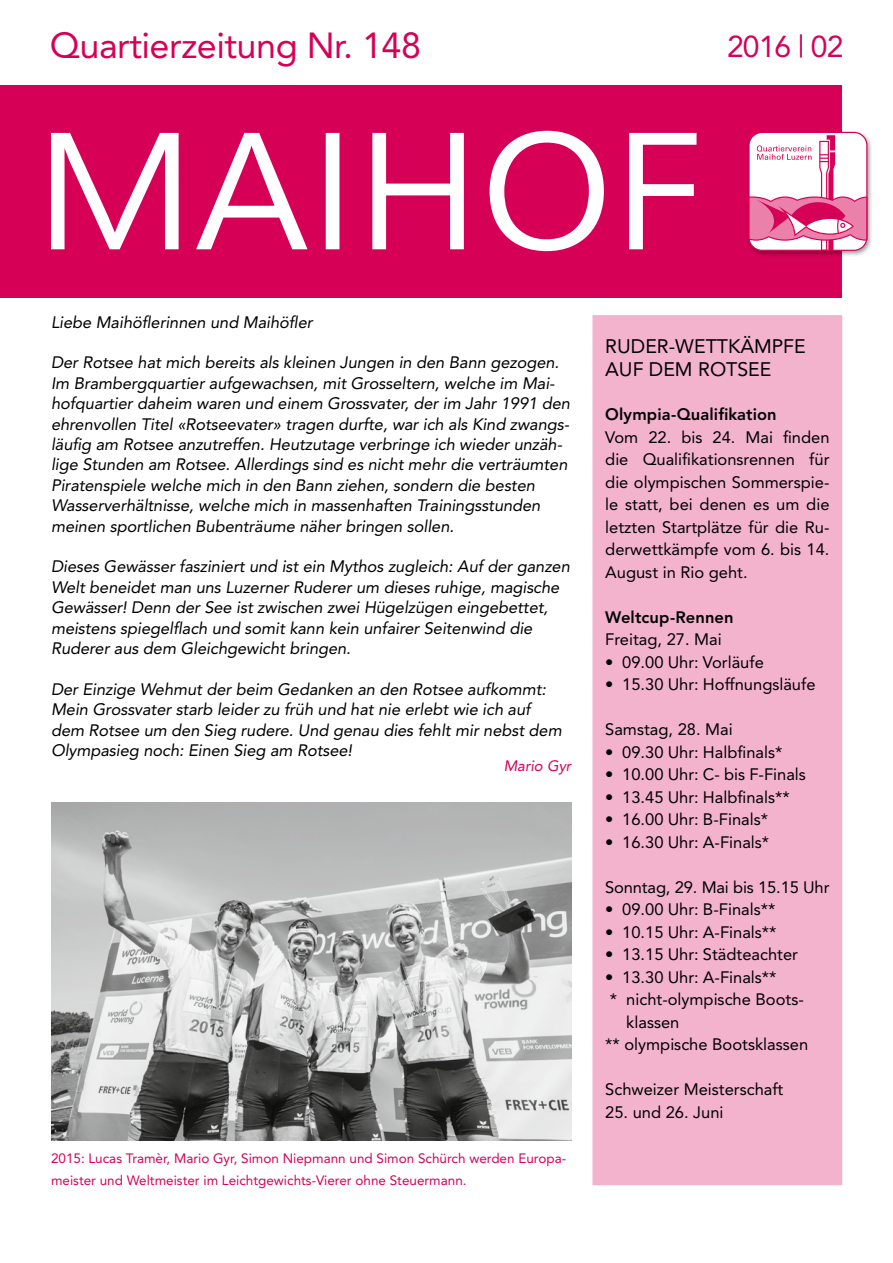
<style>
.page{position:relative;width:893px;height:1263px;background:#fff}
.page>*{position:absolute;margin:0;border:0;box-sizing:border-box;transform-origin:0 0}
.t1{font:36px "Avenir";letter-spacing:-.015em;color:#d60057}
.t2{font:30px "Avenir";letter-spacing:-.03em;color:#d60057}
.t3{font:19.5px/22.5px "Avenir";color:#000}
.t4{font:italic 16.5px/20.4px "Avenir";letter-spacing:-.005em;color:#000}
.t5{font:16.5px/22.5px "Avenir";color:#000;text-align:justify}
.t6{font:800 16.5px "Avenir";letter-spacing:.005em;color:#000}
.t7{font:italic 15px "Avenir";color:#d60057}
.t8{font:13.5px/22.5px "Avenir";color:#d60057}
</style>
<div class="page">
<div style="left:0;top:85px;width:842px;height:213px;background:#d60057"></div>
<svg style="left:51px;top:131px;width:645px;height:120px"></svg>
<div style="left:592px;top:315px;width:250px;height:870px;background:#f3b3cd"></div>
<div style="left:746px;top:130px;width:127px;height:127px;background:#000;opacity:.39"></div>
<svg style="left:748px;top:132px;width:119px;height:119px"></svg>
<img style="left:51px;top:803px;width:520px;height:337px">
<h1 class="t1" style="left:50px;top:25px;width:373px">Quartierzeitung Nr. 148</h1>
<h2 class="t2" style="left:727px;top:29px;width:118px">2016 | 02</h2>
<p class="t4" style="left:51px;top:312px;width:263px">Liebe Maihöflerinnen und Maihöfler</p>
<p class="t4" style="left:51px;top:353px;width:520px">Der Rotsee hat mich bereits als kleinen Jungen in den Bann gezogen.<br>Im Brambergquartier aufgewachsen, mit Grosseltern, welche im Mai&shy;hofquartier daheim waren und einem Grossvater, der im Jahr 1991 den ehrenvollen Titel «Rotseevater» tragen durfte, war ich als Kind zwangs&shy;läufig am Rotsee anzutreffen. Heutzutage verbringe ich wieder unzäh&shy;lige Stunden am Rotsee. Allerdings sind es nicht mehr die verträumten Piratenspiele welche mich in den Bann ziehen, sondern die besten Wasserverhältnisse, welche mich in massenhaften Trainingsstunden meinen sportlichen Bubenträume näher bringen sollen.</p>
<p class="t4" style="left:51px;top:556px;width:520px">Dieses Gewässer fasziniert und ist ein Mythos zugleich: Auf der ganzen Welt beneidet man uns Luzerner Ruderer um dieses ruhige, magische Gewässer! Denn der See ist zwischen zwei Hügelzügen eingebettet, meistens spiegelflach und somit kann kein unfairer Seitenwind die Ruderer aus dem Gleichgewicht bringen.</p>
<p class="t4" style="left:51px;top:679px;width:512px">Der Einzige Wehmut der beim Gedanken an den Rotsee aufkommt:<br>Mein Grossvater starb leider zu früh und hat nie erlebt wie ich auf dem Rotsee um den Sieg rudere. Und genau dies fehlt mir nebst dem Olympasieg noch: Einen Sieg am Rotsee!</p>
<p class="t7" style="left:504px;top:757px;width:69px">Mario Gyr</p>
<p class="t8" style="left:51px;top:1147px;width:517px">2015: Lucas Tramèr, Mario Gyr, Simon Niepmann und Simon Schürch werden Europa&shy;meister und Weltmeister im Leichtgewichts-Vierer ohne Steuermann.</p>
<p class="t3" style="left:605px;top:335px;width:202px">RUDER-WETTKÄMPFE<br>AUF DEM ROTSEE</p>
<p class="t6" style="left:605px;top:405px;width:173px">Olympia-Qualifikation</p>
<p class="t5" style="left:605px;top:426px;width:226px">Vom 22. bis 24. Mai finden die Qualifikationsrennen für die olympischen Sommerspie&shy;le statt, bei denen es um die letzten Startplätze für die Ru&shy;derwettkämpfe vom 6. bis 14.<br>August in Rio geht.</p>
<p class="t6" style="left:605px;top:607px;width:130px">Weltcup-Rennen</p>
<p class="t5" style="left:605px;top:628px;width:118px">Freitag, 27. Mai</p>
<p class="t5" style="left:605px;top:651px;width:160px">• 09.00 Uhr: Vorläufe</p>
<p class="t5" style="left:605px;top:673px;width:212px">• 15.30 Uhr: Hoffnungsläufe</p>
<p class="t5" style="left:605px;top:718px;width:129px">Samstag, 28. Mai</p>
<p class="t5" style="left:605px;top:741px;width:179px">• 09.30 Uhr: Halbfinals*</p>
<p class="t5" style="left:605px;top:763px;width:202px">• 10.00 Uhr: C- bis F-Finals</p>
<p class="t5" style="left:605px;top:786px;width:186px">• 13.45 Uhr: Halbfinals**</p>
<p class="t5" style="left:605px;top:808px;width:164px">• 16.00 Uhr: B-Finals*</p>
<p class="t5" style="left:605px;top:831px;width:166px">• 16.30 Uhr: A-Finals*</p>
<p class="t5" style="left:605px;top:876px;width:226px">Sonntag, 29. Mai bis 15.15 Uhr</p>
<p class="t5" style="left:605px;top:898px;width:172px">• 09.00 Uhr: B-Finals**</p>
<p class="t5" style="left:605px;top:921px;width:173px">• 10.15 Uhr: A-Finals**</p>
<p class="t5" style="left:605px;top:943px;width:194px">• 13.15 Uhr: Städteachter</p>
<p class="t5" style="left:605px;top:966px;width:173px">• 13.30 Uhr: A-Finals**</p>
<p class="t5" style="left:610px;top:988px;width:196px">* nicht-olympische Boots-</p>
<p class="t5" style="left:626px;top:1011px;width:55px">klassen</p>
<p class="t5" style="left:605px;top:1033px;width:204px">** olympische Bootsklassen</p>
<p class="t5" style="left:605px;top:1078px;width:180px">Schweizer Meisterschaft</p>
<p class="t5" style="left:605px;top:1101px;width:120px">25. und 26. Juni</p>
</div>
